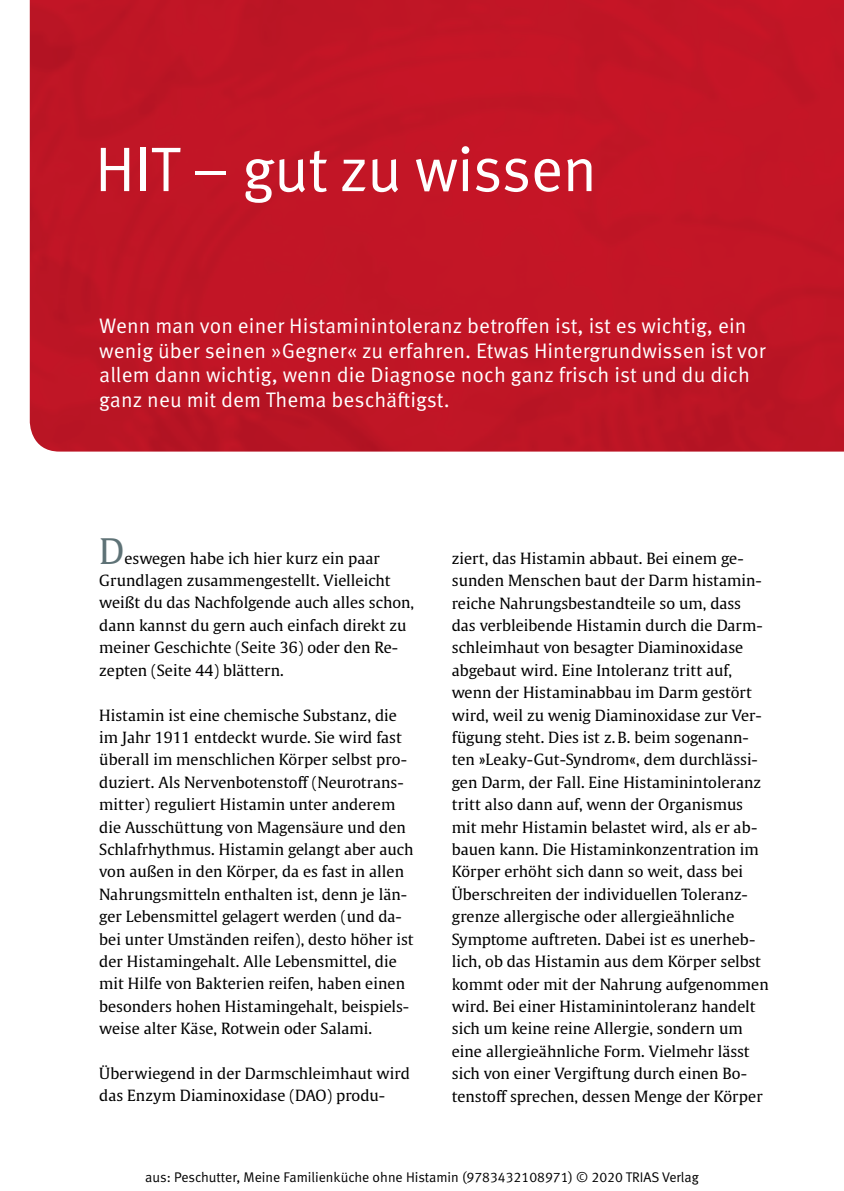
<style>
.page{position:relative;width:844px;height:1191px;background:#fff}
.page>*{position:absolute;margin:0;border:0;box-sizing:border-box;transform-origin:0 0}
.t1{font:63px "Meta Pro Norm";letter-spacing:-.015em;color:#fff}
.t2{font:35px "Thieme Gulliver 2011";color:#5e7276}
.t3{font:21px/24.5px "Meta Pro Norm";letter-spacing:.005em;color:#fff}
.t4{font:15.4px/22.4px "Thieme Gulliver 2011";letter-spacing:.005em;color:#000}
.t5{font:14px "Meta Normal LF";color:#000}
</style>
<div class="page">
<div style="left:30px;top:0;width:813px;height:451px;background:#c11526"></div>
<h1 class="t1" style="left:95px;top:122px;width:504px">HIT – gut zu wissen</h1>
<p class="t3" style="left:99px;top:312px;width:667px">Wenn man von einer Histaminintoleranz betroffen ist, ist es wichtig, ein wenig über seinen »Gegner« zu erfahren. Etwas Hintergrundwissen ist vor allem dann wichtig, wenn die Diagnose noch ganz frisch ist und du dich ganz neu mit dem Thema beschäftigst.</p>
<h2 class="t2" style="left:99px;top:524px;width:27px">D</h2>
<p class="t4" style="left:99px;top:546px;width:316px;text-indent:25px">eswegen habe ich hier kurz ein paar Grundlagen zusammengestellt. Vielleicht weißt du das Nachfolgende auch alles schon, dann kannst du gern auch einfach direkt zu meiner Geschichte (Seite 36) oder den Re&shy;zepten (Seite 44) blättern.</p>
<p class="t4" style="left:99px;top:703px;width:316px">Histamin ist eine chemische Substanz, die im Jahr 1911 entdeckt wurde. Sie wird fast überall im menschlichen Körper selbst pro&shy;duziert. Als Nervenbotenstoff (Neurotrans&shy;mitter) reguliert Histamin unter anderem die Ausschüttung von Magensäure und den Schlafrhythmus. Histamin gelangt aber auch von außen in den Körper, da es fast in allen Nahrungsmitteln enthalten ist, denn je län&shy;ger Lebensmittel gelagert werden (und da&shy;bei unter Umständen reifen), desto höher ist der Histamingehalt. Alle Lebensmittel, die mit Hilfe von Bakterien reifen, haben einen besonders hohen Histamingehalt, beispiels&shy;weise alter Käse, Rotwein oder Salami.</p>
<p class="t4" style="left:99px;top:1061px;width:312px">Überwiegend in der Darmschleimhaut wird das Enzym Diaminoxidase (DAO) produ-</p>
<p class="t4" style="left:451px;top:546px;width:318px">ziert, das Histamin abbaut. Bei einem ge&shy;sunden Menschen baut der Darm histamin&shy;reiche Nahrungsbestandteile so um, dass das verbleibende Histamin durch die Darm&shy;schleimhaut von besagter Diaminoxidase abgebaut wird. Eine Intoleranz tritt auf, wenn der Histaminabbau im Darm gestört wird, weil zu wenig Diaminoxidase zur Ver&shy;fügung steht. Dies ist z.B. beim sogenann&shy;ten »Leaky-Gut-Syndrom«, dem durchlässi&shy;gen Darm, der Fall. Eine Histaminintoleranz tritt also dann auf, wenn der Organismus mit mehr Histamin belastet wird, als er ab&shy;bauen kann. Die Histaminkonzentration im Körper erhöht sich dann so weit, dass bei Überschreiten der individuellen Toleranz&shy;grenze allergische oder allergieähnliche Symptome auftreten. Dabei ist es unerheb&shy;lich, ob das Histamin aus dem Körper selbst kommt oder mit der Nahrung aufgenommen wird. Bei einer Histaminintoleranz handelt sich um keine reine Allergie, sondern um eine allergieähnliche Form. Vielmehr lässt sich von einer Vergiftung durch einen Bo&shy;tenstoff sprechen, dessen Menge der Körper</p>
<p class="t5" style="left:145px;top:1169px;width:555px">aus: Peschutter, Meine Familienküche ohne Histamin (9783432108971) © 2020 TRIAS Verlag</p>
</div>
